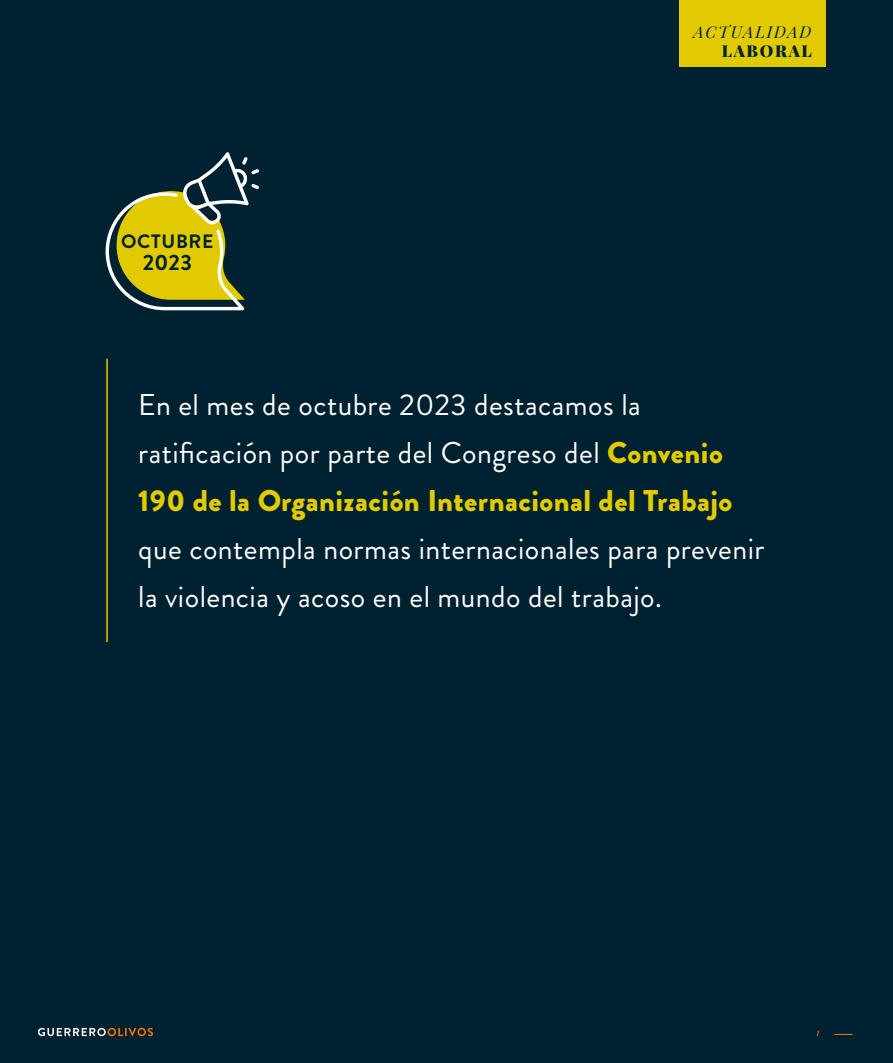
<style>
.page{position:relative;width:893px;height:1063px;background:#002130}
.page>*{position:absolute;margin:0;border:0;box-sizing:border-box;transform-origin:0 0}
.t1{font:30px/48px "Brandon Grotesque";letter-spacing:.015em;color:#fff}
.t2{font:700 22.2px "Brandon Grotesque";color:#002130}
.t3{font:700 19.35px "Brandon Grotesque";letter-spacing:.035em;color:#002130}
.t4{font:italic 16.35px "Playfair Display";letter-spacing:.11em;color:#002130}
.t5{font:900 16.35px "Playfair Display";letter-spacing:.105em;color:#002130}
.t6{font:italic 10.5px "Playfair Display";color:#fd7a00}
.s1{font-weight:900;color:#e1cb00}
</style>
<div class="page">
<div style="left:679px;top:0;width:147px;height:67px;background:#e1cb00"></div>
<svg style="left:834px;top:1034px;width:19px;height:1px"></svg>
<svg style="left:38px;top:1028px;width:115px;height:8px"></svg>
<hr style="left:106px;top:359px;width:2px;height:283px;background:#e1cb00">
<svg style="left:106px;top:152px;width:153px;height:158px"></svg>
<p class="t3" style="left:121px;top:227px;width:94px">OCTUBRE</p>
<p class="t2" style="left:143px;top:247px;width:51px">2023</p>
<p class="t4" style="left:693px;top:21px;width:120px">ACTUALIDAD</p>
<p class="t5" style="left:722px;top:41px;width:92px">LABORAL</p>
<p class="t1" style="left:138px;top:381px;width:596px">En el mes de octubre 2023 destacamos la ratificación por parte del Congreso del <span class="s1">Convenio<br>190 de la Organización Internacional del Trabajo</span></p>
<p class="t1" style="left:138px;top:525px;width:628px">que contempla normas internacionales para prevenir la violencia y acoso en el mundo del trabajo.</p>
<p class="t6" style="left:816px;top:1025px;width:5px">1</p>
</div>
